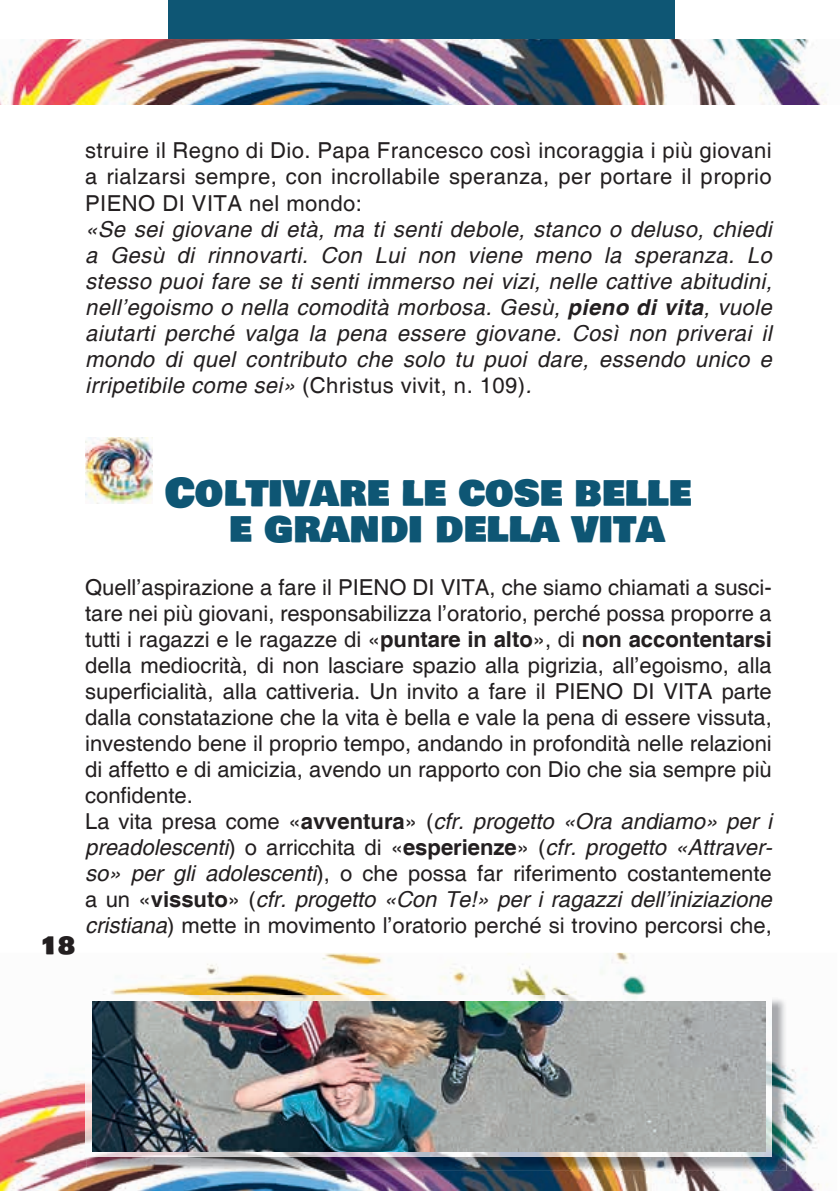
<style>
.page{position:relative;width:840px;height:1191px;background:#fff}
.page>*{position:absolute;margin:0;border:0;box-sizing:border-box;transform-origin:0 0}
.t1{font:40px/36px "Bowlby One SC";color:#0e5674}
.t2{font:24px "Bowlby One SC";color:#231f20}
.t3{font:22px/26px "Helvetica";color:#231f20;text-align:justify}
.t4{font:italic 22px/26px "Helvetica";letter-spacing:.02em;color:#231f20;text-align:justify}
.s1{font-weight:700}
.s2{font-style:normal}
.s3{font-style:italic}
</style>
<div class="page">
<div style="left:168px;top:0;width:507px;height:61px;background:#0e5674"></div>
<img style="left:0;top:40px;width:827px;height:65px">
<img style="left:0;top:952px;width:825px;height:239px">
<img style="left:87px;top:997px;width:699px;height:173px">
<img style="left:85px;top:995px;width:686px;height:162px">
<img style="left:85px;top:437px;width:68px;height:66px">
<img style="left:93px;top:1001px;width:672px;height:150px">
<p class="t3" style="left:85px;top:138px;width:687px">struire il Regno di Dio. Papa Francesco così incoraggia i più giovani a rialzarsi sempre, con incrollabile speranza, per portare il proprio PIENO DI VITA nel mondo:</p>
<p class="t4" style="left:85px;top:217px;width:687px">«Se sei giovane di età, ma ti senti debole, stanco o deluso, chiedi a Gesù di rinnovarti. Con Lui non viene meno la speranza. Lo stesso puoi fare se ti senti immerso nei vizi, nelle cattive abitudini, nell’egoismo o nella comodità morbosa. Gesù, <span class="s1">pieno di vita</span>, vuole aiutarti perché valga la pena essere giovane. Così non priverai il mondo di quel contributo che solo tu puoi dare, essendo unico e irripetibile come sei» <span class="s2">(Christus vivit, n. 109)</span>.</p>
<p class="t2" style="left:40px;top:927px;width:36px">18</p>
<h1 class="t1" style="left:229px;top:475px;width:463px;text-indent:-64px">COLTIVARE LE COSE BELLE<br>E GRANDI DELLA VITA</h1>
<p class="t3" style="left:85px;top:575px;width:688px;text-align:left">Quell’aspirazione a fare il PIENO DI VITA, che siamo chiamati a susci&shy;tare nei più giovani, responsabilizza l’oratorio, perché possa proporre a tutti i ragazzi e le ragazze di «<span class="s1">puntare in alto</span>», di <span class="s1">non accontentarsi </span>della mediocrità, di non lasciare spazio alla pigrizia, all’egoismo, alla superficialità, alla cattiveria. Un invito a fare il PIENO DI VITA parte dalla constatazione che la vita è bella e vale la pena di essere vissuta, investendo bene il proprio tempo, andando in profondità nelle relazioni di affetto e di amicizia, avendo un rapporto con Dio che sia sempre più confidente.<br>La vita presa come «<span class="s1">avventura</span>» (<span class="s3">cfr. progetto «Ora andiamo» per i preadolescenti</span>) o arricchita di «<span class="s1">esperienze</span>» (<span class="s3">cfr. progetto «Attraver&shy;so» per gli adolescenti</span>), o che possa far riferimento costantemente a un «<span class="s1">vissuto</span>» (<span class="s3">cfr. progetto «Con Te!» per i ragazzi dell’iniziazione cristiana</span>) mette in movimento l’oratorio perché si trovino percorsi che,</p>
</div>
